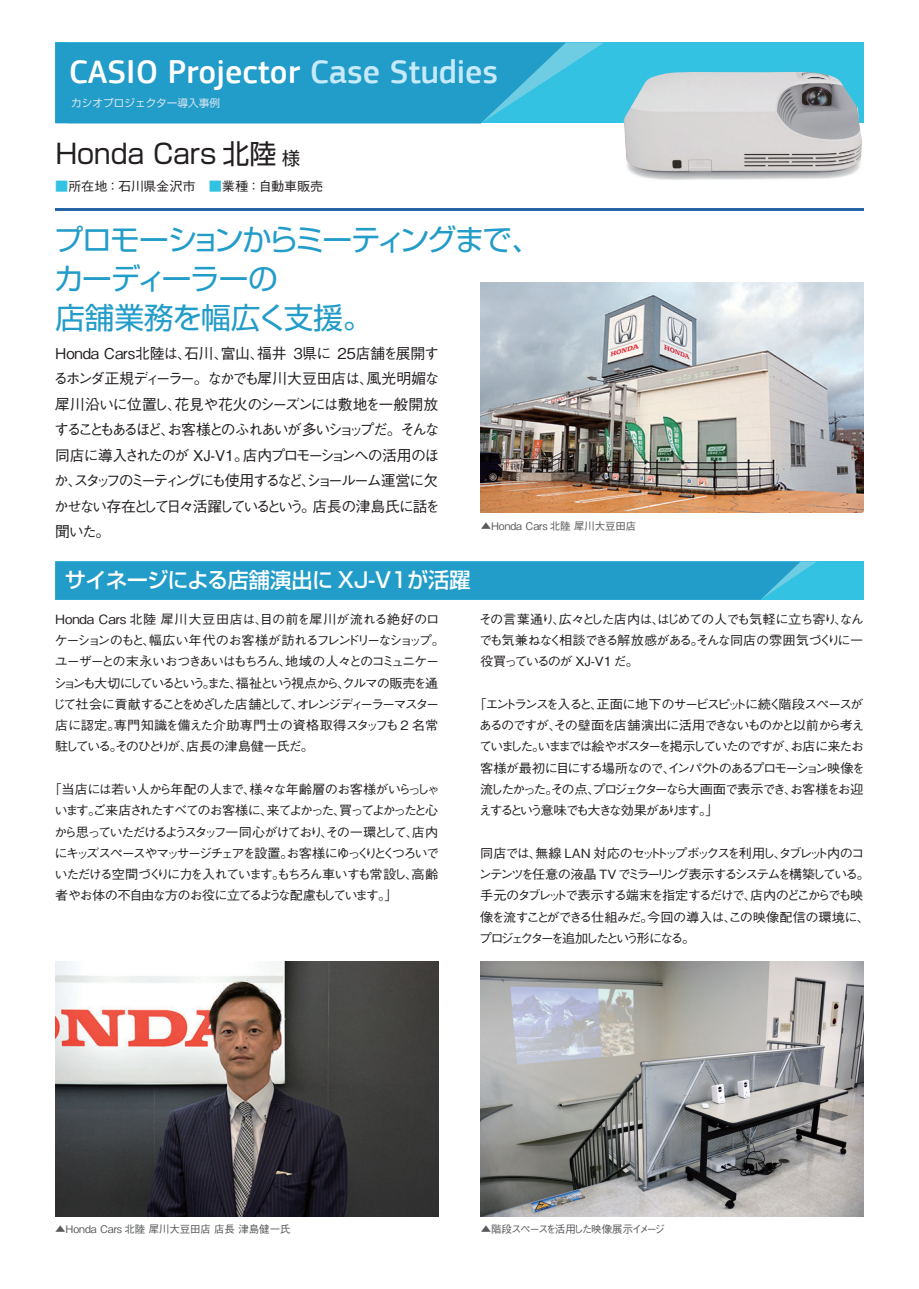
<style>
.page{position:relative;width:919px;height:1289px;background:#fff}
.page>*{position:absolute;margin:0;border:0;box-sizing:border-box;transform-origin:0 0}
.t1{font:500 34.05px "PF Square Sans Pro";color:#fff}
.t2{font:29.7px/39.2px "Shin Go Pro Regular 90 msp RKSJ H";letter-spacing:-.055em;color:#229cc8}
.t3{font:27px "Shin Go Pro Regular 90 msp RKSJ H";letter-spacing:-.01em;color:#231f20}
.t4{font:21.3px "Shin Go Pro Medium 90 msp RKSJ H";letter-spacing:-.01em;color:#fff}
.t5{font:14.85px/25.5px "Gothic BBB Pro Medium 90 msp RKSJ H";letter-spacing:-.11em;color:#231f20}
.t6{font:12.75px/21.3px "Gothic BBB Pro Medium 90 msp RKSJ H";letter-spacing:-.13em;color:#231f20;scale:1.04 1}
.t7{font:12.75px/21.3px "Gothic BBB Pro Medium 90 msp RKSJ H";letter-spacing:-.1em;color:#231f20;scale:1.04 1}
.t8{font:12.75px/21.3px "Gothic BBB Pro Medium 90 msp RKSJ H";letter-spacing:-.15em;color:#231f20;scale:1.04 1}
.t9{font:12.75px "Gothic BBB Pro Medium 90 msp RKSJ H";letter-spacing:-.015em;color:#231f20;scale:1.04 1}
.t10{font:10.65px "Shin Go Pro Regular 90 msp RKSJ H";color:#d4e5f1}
.t11{font:10.5px "Gothic BBB Pro Medium 90 msp RKSJ H";letter-spacing:-.015em;color:#57585a}
.t12{font:10.5px "Gothic BBB Pro Medium 90 msp RKSJ H";letter-spacing:-.12em;color:#57585a}
.s1{color:#c6eafa}
.s2{font-size:18px}
.s3{color:#33c2e2}
</style>
<div class="page">
<div style="left:55px;top:43px;width:808px;height:80px;background:#33c2e2"></div>
<div style="left:55px;top:561px;width:808px;height:39px;background:#33c2e2"></div>
<svg style="left:55px;top:561px;width:761px;height:39px;background:#249ec9"></svg>
<hr style="left:55px;top:208px;width:808px;height:2px;background:#2565a7">
<svg style="left:55px;top:43px;width:548px;height:80px;background:#26a2cb"></svg>
<img style="left:623px;top:72px;width:239px;height:108px">
<div style="left:72px;top:98px;width:147px;height:10px;background:#229cc8"></div>
<img style="left:480px;top:283px;width:383px;height:229px">
<img style="left:55px;top:961px;width:383px;height:255px">
<img style="left:480px;top:961px;width:383px;height:255px">
<h1 class="t1" style="left:69px;top:57px;width:431px">CASIO Projector <span class="s1">Case Studies</span></h1>
<p class="t10" style="left:71px;top:99px;width:150px">カシオプロジェクター導入事例</p>
<h3 class="t3" style="left:56px;top:143px;width:246px">Honda Cars 北陸 <span class="s2">様</span></h3>
<p class="t9" style="left:55px;top:182px;width:259px"><span class="s3">■</span>所在地：石川県金沢市　<span class="s3">■</span>業種：自動車販売</p>
<h2 class="t2" style="left:54px;top:224px;width:489px">プロモーションからミーティングまで、カーディーラーの<br>店舗業務を幅広く支援。</h2>
<p class="t5" style="left:54px;top:342px;width:388px">Honda Cars北陸は、石川、富山、福井 3県に 25店舗を展開するホンダ正規ディーラー。なかでも犀川大豆田店は、風光明媚な犀川沿いに位置し、花見や花火のシーズンには敷地を一般開放することもあるほど、お客様とのふれあいが多いショップだ。そんな同店に導入されたのが XJ-V1。店内プロモーションへの活用のほか、スタッフのミーティングにも使用するなど、ショールーム運営に欠かせない存在として日々活躍しているという。店長の津島氏に話を聞いた。</p>
<p class="t11" style="left:480px;top:522px;width:157px">▲Honda Cars 北陸 犀川大豆田店</p>
<h3 class="t4" style="left:65px;top:572px;width:407px">サイネージによる店舗演出に XJ-V1が活躍</h3>
<p class="t7" style="left:53px;top:610px;width:379px">Honda Cars 北陸 犀川大豆田店は、目の前を犀川が流れる絶好のロケーションのもと、幅広い年代のお客様が訪れるフレンドリーなショップ。ユーザーとの末永いおつきあいはもちろん、地域の人々とのコミュニケーションも大切にしているという。また、福祉という視点から、クルマの販売を通じて社会に貢献することをめざした店舗として、オレンジディーラーマスター店に認定。専門知識を備えた介助専門士の資格取得スタッフも2 名常駐している。そのひとりが、店長の津島健一氏だ。</p>
<p class="t6" style="left:54px;top:780px;width:372px;text-indent:-6px">「当店には若い人から年配の人まで、様々な年齢層のお客様がいらっしゃいます。ご来店されたすべてのお客様に、来てよかった、買ってよかったと心から思っていただけるようスタッフ一同心がけており、その一環として、店内にキッズスペースやマッサージチェアを設置。お客様にゆっくりとくつろいでいただける空間づくりに力を入れています。もちろん車いすも常設し、高齢者やお体の不自由な方のお役に立てるような配慮もしています。」</p>
<p class="t6" style="left:478px;top:610px;width:372px;text-align:justify">その言葉通り、広々とした店内は、はじめての人でも気軽に立ち寄り、なんでも気兼ねなく相談できる解放感がある。そんな同店の雰囲気づくりに一役買っているのが XJ-V1 だ。</p>
<p class="t6" style="left:478px;top:695px;width:373px;text-indent:-5px">「エントランスを入ると、正面に地下のサービスピットに続く階段スペースがあるのですが、その壁面を店舗演出に活用できないものかと以前から考えていました。いままでは絵やポスターを掲示していたのですが、お店に来たお客様が最初に目にする場所なので、インパクトのあるプロモーション映像を流したかった。その点、プロジェクターなら大画面で表示でき、お客様をお迎えするという意味でも大きな効果があります。」</p>
<p class="t8" style="left:478px;top:844px;width:378px">同店では、無線 LAN 対応のセットトップボックスを利用し、タブレット内のコンテンツを任意の液晶 TV でミラーリング表示するシステムを構築している。手元のタブレットで表示する端末を指定するだけで、店内のどこからでも映像を流すことができる仕組みだ。今回の導入は、この映像配信の環境に、プロジェクターを追加したという形になる。</p>
<p class="t11" style="left:55px;top:1225px;width:237px">▲Honda Cars 北陸 犀川大豆田店 店長 津島健一氏</p>
<p class="t12" style="left:480px;top:1225px;width:186px">▲階段スペースを活用した映像展示イメージ</p>
</div>
